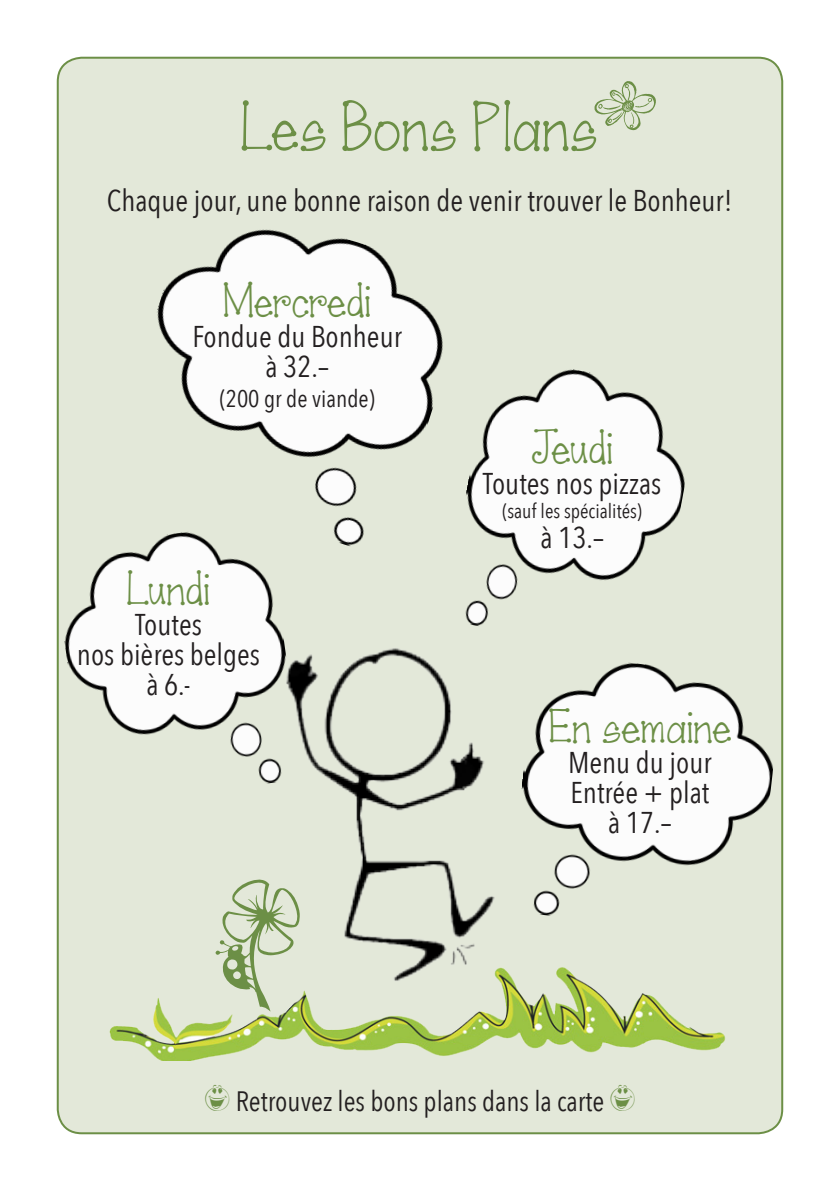
<style>
.page{position:relative;width:840px;height:1191px;background:#fff}
.page>*{position:absolute;margin:0;border:0;box-sizing:border-box;transform-origin:0 0}
.t1{font:74px "MTF Flower Doodles";color:#6c8f46}
.t2{font:52px "Janda Scrapgirl Dots";color:#6c8f46}
.t3{font:36px "Janda Scrapgirl Dots";letter-spacing:-.02em;color:#6c8f46}
.t4{font:36px "Janda Scrapgirl Dots";color:#6c8f46}
.t5{font:30px "Avenir Next Condensed";color:#231f20}
.t6{font:28px "Avenir Next Condensed";color:#231f20}
.t7{font:24px "Avenir Next Condensed";color:#231f20}
.t8{font:20px "Avenir Next Condensed";color:#231f20}
.s1{font-family:"Smile 2 Me";font-size:36px;color:#6c8f46}
</style>
<div class="page">
<div style="left:58px;top:58px;width:723px;height:1075px;background:#e3e8d9;border-radius:24px"></div>
<img style="left:303px;top:648px;width:192px;height:305px">
<img style="left:521px;top:652px;width:261px;height:287px">
<img style="left:109px;top:953px;width:617px;height:107px">
<img style="left:56px;top:520px;width:247px;height:288px">
<img style="left:107px;top:229px;width:336px;height:328px">
<img style="left:442px;top:354px;width:259px;height:304px">
<svg style="left:198px;top:870px;width:127px;height:151px"></svg>
<p class="t1" style="left:592px;top:61px;width:66px">M</p>
<p class="t2" style="left:240px;top:102px;width:358px">Les Bons Plans</p>
<p class="t5" style="left:107px;top:175px;width:627px">Chaque jour, une bonne raison de venir trouver le Bonheur!</p>
<p class="t3" style="left:223px;top:284px;width:150px">Mercredi</p>
<p class="t5" style="left:192px;top:311px;width:211px">Fondue du Bonheur</p>
<p class="t5" style="left:265px;top:341px;width:65px">à 32.–</p>
<p class="t7" style="left:219px;top:378px;width:156px">(200 gr de viande)</p>
<p class="t3" style="left:126px;top:572px;width:85px">Lundi</p>
<p class="t5" style="left:135px;top:599px;width:68px">Toutes</p>
<p class="t5" style="left:77px;top:629px;width:184px">nos bières belges</p>
<p class="t5" style="left:146px;top:659px;width:45px">à 6.-</p>
<p class="t3" style="left:531px;top:431px;width:84px">Jeudi</p>
<p class="t5" style="left:482px;top:458px;width:180px">Toutes nos pizzas</p>
<p class="t8" style="left:502px;top:494px;width:141px">(sauf les spécialités)</p>
<p class="t5" style="left:540px;top:512px;width:65px">à 13.–</p>
<p class="t4" style="left:547px;top:709px;width:185px">En semaine</p>
<p class="t5" style="left:567px;top:736px;width:145px">Menu du jour</p>
<p class="t5" style="left:570px;top:766px;width:140px">Entrée + plat</p>
<p class="t5" style="left:608px;top:796px;width:65px">à 17.–</p>
<p class="t6" style="left:204px;top:1076px;width:433px"><span class="s1">K</span> Retrouvez les bons plans dans la carte <span class="s1">K</span></p>
</div>
